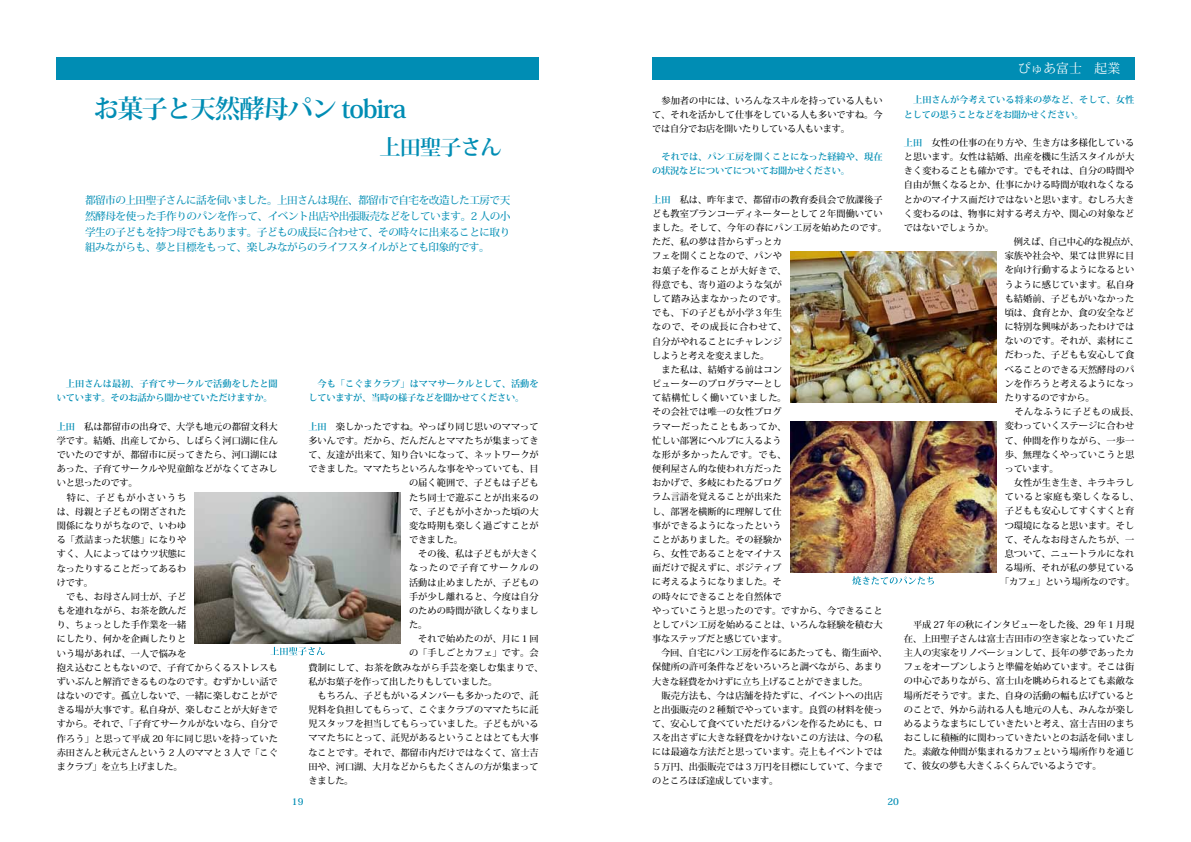
<style>
.page{position:relative;width:1191px;height:842px;background:#fff}
.page>*{position:absolute;margin:0;border:0;box-sizing:border-box;transform-origin:0 0}
.t1{font:700 25.5px "Koz Min Pro";letter-spacing:-.05em;color:#008db4}
.t2{font:700 21.3px "Koz Min Pro";letter-spacing:-.05em;color:#008db4}
.t3{font:12.8px "Koz Min Pro";color:#fff}
.t4{font:500 10.6px/15.6px "Koz Min Pro";letter-spacing:-.05em;color:#008db4;text-align:justify}
.t5{font:500 9.2px/14.2px "Koz Min Pro";color:#000}
.t6{font:700 9.2px/14.2px "Koz Min Pro";letter-spacing:-.025em;color:#008db4}
.t7{font:500 9.2px "Koz Min Pro";letter-spacing:-.025em;color:#000}
.t8{font:700 9.2px/14.2px "Koz Min Pro";color:#008db4}
.t9{font:500 9.2px "Koz Min Pro";letter-spacing:.05em;color:#000}
.t10{font:500 9.2px "Koz Min Pro";letter-spacing:.025em;color:#000}
.t11{font:500 9.2px "Koz Min Pro";letter-spacing:.09em;color:#000}
.s1{font-weight:700;color:#008db4}
</style>
<div class="page">
<div style="left:57px;top:57px;width:482px;height:22px;background:#008db4"></div>
<div style="left:652px;top:57px;width:482px;height:22px;background:#008db4"></div>
<img style="left:195px;top:493px;width:205px;height:150px">
<img style="left:790px;top:251px;width:206px;height:152px">
<img style="left:790px;top:422px;width:206px;height:151px">
<svg style="left:270px;top:647px;width:55px;height:8px"></svg>
<svg style="left:852px;top:576px;width:82px;height:9px"></svg>
<h1 class="t1" style="left:94px;top:90px;width:314px">お菓子と天然酵母パン tobira</h1>
<h2 class="t2" style="left:379px;top:131px;width:124px">上田聖子さん</h2>
<p class="t4" style="left:85px;top:192px;width:427px">都留市の上田聖子さんに話を伺いました。上田さんは現在、都留市で自宅を改造した工房で天然酵母を使った手作りのパンを作って、イベント出店や出張販売などをしています。2 人の小学生の子どもを持つ母でもあります。子どもの成長に合わせて、その時々に出来ることに取り組みながらも、夢と目標をもって、楽しみながらのライフスタイルがとても印象的です。</p>
<p class="t6" style="left:57px;top:376px;width:223px">　上田さんは最初、子育てサークルで活動をしたと聞いています。そのお話から聞かせていただけますか。</p>
<p class="t5" style="left:57px;top:419px;width:223px"><span class="s1">上田　</span>私は都留市の出身で、大学も地元の都留文科大学です。結婚、出産してから、しばらく河口湖に住んでいたのですが、都留市に戻ってきたら、河口湖にはあった、子育てサークルや児童館などがなくてさみしいと思ったのです。<br>　特に、子どもが小さいうち<br>は、母親と子どもの閉ざされた<br>関係になりがちなので、いわゆ<br>る「煮詰まった状態」になりや<br>すく、人によってはウツ状態に<br>なったりすることだってあるわ<br>けです。<br>　でも、お母さん同士が、子ど<br>もを連れながら、お茶を飲んだ<br>り、ちょっとした手作業を一緒<br>にしたり、何かを企画したりと<br>いう場があれば、一人で悩みを<br>抱え込むこともないので、子育てからくるストレスもずいぶんと解消できるものなのです。むずかしい話ではないのです。孤立しないで、一緒に楽しむことができる場が大事です。私自身が、楽しむことが大好きですから。それで、「子育てサークルがないなら、自分で作ろう」と思って平成 20 年に同じ思いを持っていた赤田さんと秋元さんという 2 人のママと 3 人で「こぐまクラブ」を立ち上げました。</p>
<p class="t6" style="left:308px;top:376px;width:232px">　今も「こぐまクラブ」はママサークルとして、活動をしていますが、当時の様子などを聞かせてください。</p>
<p class="t5" style="left:308px;top:419px;width:232px"><span class="s1">上田　</span>楽しかったですね。やっぱり同じ思いのママって</p>
<p class="t5" style="left:308px;top:433px;width:232px">多いんです。だから、だんだんとママたちが集まってき</p>
<p class="t5" style="left:308px;top:447px;width:232px">て、友達が出来て、知り合いになって、ネットワークが</p>
<p class="t5" style="left:308px;top:461px;width:232px">できました。ママたちといろんな事をやっていても、目</p>
<p class="t5" style="left:409px;top:476px;width:131px">の届く範囲で、子どもは子ども</p>
<p class="t5" style="left:409px;top:490px;width:131px">たち同士で遊ぶことが出来るの</p>
<p class="t5" style="left:409px;top:504px;width:131px">で、子どもが小さかった頃の大</p>
<p class="t5" style="left:409px;top:518px;width:131px">変な時期も楽しく過ごすことが</p>
<p class="t5" style="left:409px;top:532px;width:56px">できました。</p>
<p class="t5" style="left:409px;top:546px;width:131px">　その後、私は子どもが大きく</p>
<p class="t11" style="left:409px;top:561px;width:131px">なったので子育てサークルの</p>
<p class="t5" style="left:409px;top:575px;width:131px">活動は止めましたが、子どもの</p>
<p class="t5" style="left:409px;top:589px;width:131px">手が少し離れると、今度は自分</p>
<p class="t5" style="left:409px;top:603px;width:131px">のための時間が欲しくなりまし</p>
<p class="t5" style="left:409px;top:617px;width:20px">た。</p>
<p class="t5" style="left:409px;top:631px;width:131px">　それで始めたのが、月に１回</p>
<p class="t5" style="left:409px;top:646px;width:131px">の「手しごとカフェ」です。会</p>
<p class="t10" style="left:308px;top:661px;width:236px">費制にして、お茶を飲みながら手芸を楽しむ集まりで、</p>
<p class="t7" style="left:308px;top:675px;width:190px">私がお菓子を作って出したりもしていました。</p>
<p class="t5" style="left:308px;top:688px;width:232px">　もちろん、子どもがいるメンバーも多かったので、託</p>
<p class="t5" style="left:308px;top:702px;width:232px">児料を負担してもらって、こぐまクラブのママたちに託</p>
<p class="t5" style="left:308px;top:716px;width:232px">児スタッフを担当してもらっていました。子どもがいる</p>
<p class="t5" style="left:308px;top:731px;width:232px">ママたちにとって、託児があるということはとても大事</p>
<p class="t5" style="left:308px;top:745px;width:232px">なことです。それで、都留市内だけではなくて、富士吉</p>
<p class="t5" style="left:308px;top:759px;width:232px">田や、河口湖、大月などからもたくさんの方が集まって</p>
<p class="t5" style="left:308px;top:773px;width:47px">きました。</p>
<p class="t5" style="left:652px;top:93px;width:232px;text-align:justify">　参加者の中には、いろんなスキルを持っている人もいて、それを活かして仕事をしている人も多いですね。今では自分でお店を開いたりしている人もいます。</p>
<p class="t6" style="left:652px;top:149px;width:232px">　それでは、パン工房を開くことになった経緯や、現在の状況などについてについてお聞かせください。</p>
<p class="t5" style="left:652px;top:192px;width:236px"><span class="s1">上田　</span>私は、昨年まで、都留市の教育委員会で放課後子ども教室プランコーディネーターとして２年間働いていました。そして、今年の春にパン工房を始めたのです。ただ、私の夢は昔からずっとカ<br>フェを開くことなので、パンや<br>お菓子を作ることが大好きで、<br>得意でも、寄り道のような気が<br>して踏み込まなかったのです。<br>でも、下の子どもが小学３年生<br>なので、その成長に合わせて、<br>自分がやれることにチャレンジ<br>しようと考えを変えました。<br>　また私は、結婚する前はコン<br>ピューターのプログラマーとし<br>て結構忙しく働いていました。<br>その会社では唯一の女性プログ<br>ラマーだったこともあってか、<br>忙しい部署にヘルプに入るよう<br>な形が多かったんです。でも、<br>便利屋さん的な使われ方だった<br>おかげで、多岐にわたるプログ<br>ラム言語を覚えることが出来た<br>し、部署を横断的に理解して仕<br>事ができるようになったという<br>ことがありました。その経験か<br>ら、女性であることをマイナス<br>面だけで捉えずに、ポジティブ<br>に考えるようになりました。そ<br>の時々にできることを自然体で<br>やっていこうと思ったのです。ですから、今できることとしてパン工房を始めることは、いろんな経験を積む大事なステップだと感じています。<br>　今回、自宅にパン工房を作るにあたっても、衛生面や、保健所の許可条件などをいろいろと調べながら、あまり大きな経費をかけずに立ち上げることができました。<br>　販売方法も、今は店舗を持たずに、イベントへの出店と出張販売の２種類でやっています。良質の材料を使って、安心して食べていただけるパンを作るためにも、ロスを出さずに大きな経費をかけないこの方法は、今の私には最適な方法だと思っています。売上もイベントでは<br>５万円、出張販売では３万円を目標にしていて、今までのところほぼ達成しています。</p>
<h3 class="t3" style="left:1018px;top:59px;width:104px">ぴゅあ富士　起業</h3>
<p class="t8" style="left:904px;top:92px;width:232px">　上田さんが今考えている将来の夢など、そして、女性としての思うことなどをお聞かせください。</p>
<p class="t5" style="left:904px;top:135px;width:232px"><span class="s1">上田</span> 女性の仕事の在り方や、生き方は多様化している</p>
<p class="t5" style="left:904px;top:149px;width:232px">と思います。女性は結婚、出産を機に生活スタイルが大</p>
<p class="t5" style="left:904px;top:163px;width:232px">きく変わることも確かです。でもそれは、自分の時間や</p>
<p class="t5" style="left:904px;top:178px;width:232px">自由が無くなるとか、仕事にかける時間が取れなくなる</p>
<p class="t5" style="left:904px;top:192px;width:232px">とかのマイナス面だけではないと思います。むしろ大き</p>
<p class="t5" style="left:904px;top:206px;width:232px">く変わるのは、物事に対する考え方や、関心の対象など</p>
<p class="t7" style="left:904px;top:221px;width:92px">ではないでしょうか。</p>
<p class="t7" style="left:1004px;top:235px;width:136px">　例えば、自己中心的な視点が、</p>
<p class="t5" style="left:1004px;top:248px;width:131px">家族や社会や、果ては世界に目</p>
<p class="t5" style="left:1004px;top:263px;width:131px">を向け行動するようになるとい</p>
<p class="t5" style="left:1004px;top:277px;width:131px">うように感じています。私自身</p>
<p class="t5" style="left:1004px;top:291px;width:131px">も結婚前、子どもがいなかった</p>
<p class="t5" style="left:1004px;top:305px;width:131px">頃は、食育とか、食の安全など</p>
<p class="t5" style="left:1004px;top:319px;width:131px">に特別な興味があったわけでは</p>
<p class="t5" style="left:1004px;top:333px;width:131px">ないのです。それが、素材にこ</p>
<p class="t5" style="left:1004px;top:348px;width:131px">だわった、子どもも安心して食</p>
<p class="t5" style="left:1004px;top:362px;width:131px">べることのできる天然酵母のパ</p>
<p class="t5" style="left:1004px;top:376px;width:131px">ンを作ろうと考えるようになっ</p>
<p class="t7" style="left:1004px;top:391px;width:92px">たりするのですから。</p>
<p class="t9" style="left:1004px;top:405px;width:136px">　そんなふうに子どもの成長、</p>
<p class="t5" style="left:1004px;top:418px;width:131px">変わっていくステージに合わせ</p>
<p class="t5" style="left:1004px;top:433px;width:131px">て、仲間を作りながら、一歩一</p>
<p class="t5" style="left:1004px;top:447px;width:131px">歩、無理なくやっていこうと思</p>
<p class="t5" style="left:1004px;top:461px;width:56px">っています。</p>
<p class="t5" style="left:1004px;top:475px;width:131px">　女性が生き生き、キラキラし</p>
<p class="t9" style="left:1004px;top:490px;width:136px">ていると家庭も楽しくなるし、</p>
<p class="t5" style="left:1004px;top:503px;width:131px">子どもも安心してすくすくと育</p>
<p class="t5" style="left:1004px;top:518px;width:131px">つ環境になると思います。そし</p>
<p class="t5" style="left:1004px;top:532px;width:131px">て、そんなお母さんたちが、一</p>
<p class="t5" style="left:1004px;top:546px;width:131px">息ついて、ニュートラルになれ</p>
<p class="t5" style="left:1004px;top:560px;width:131px">る場所、それが私の夢見ている</p>
<p class="t7" style="left:1000px;top:575px;width:136px">「カフェ」という場所なのです。</p>
<p class="t5" style="left:904px;top:617px;width:232px;text-align:justify;text-indent:9px">平成 27 年の秋にインタビューをした後、29 年１月現在、上田聖子さんは富士吉田市の空き家となっていたご主人の実家をリノベーションして、長年の夢であったカフェをオープンしようと準備を始めています。そこは街の中心でありながら、富士山を眺められるとても素敵な場所だそうです。また、自身の活動の幅も広げているとのことで、外から訪れる人も地元の人も、みんなが楽しめるようなまちにしていきたいと考え、富士吉田のまちおこしに積極的に関わっていきたいとのお話を伺いました。素敵な仲間が集まれるカフェという場所作りを通じて、彼女の夢も大きくふくらんでいるようです。</p>
<p class="t6" style="left:292px;top:794px;width:13px">19</p>
<p class="t6" style="left:887px;top:794px;width:13px">20</p>
</div>
